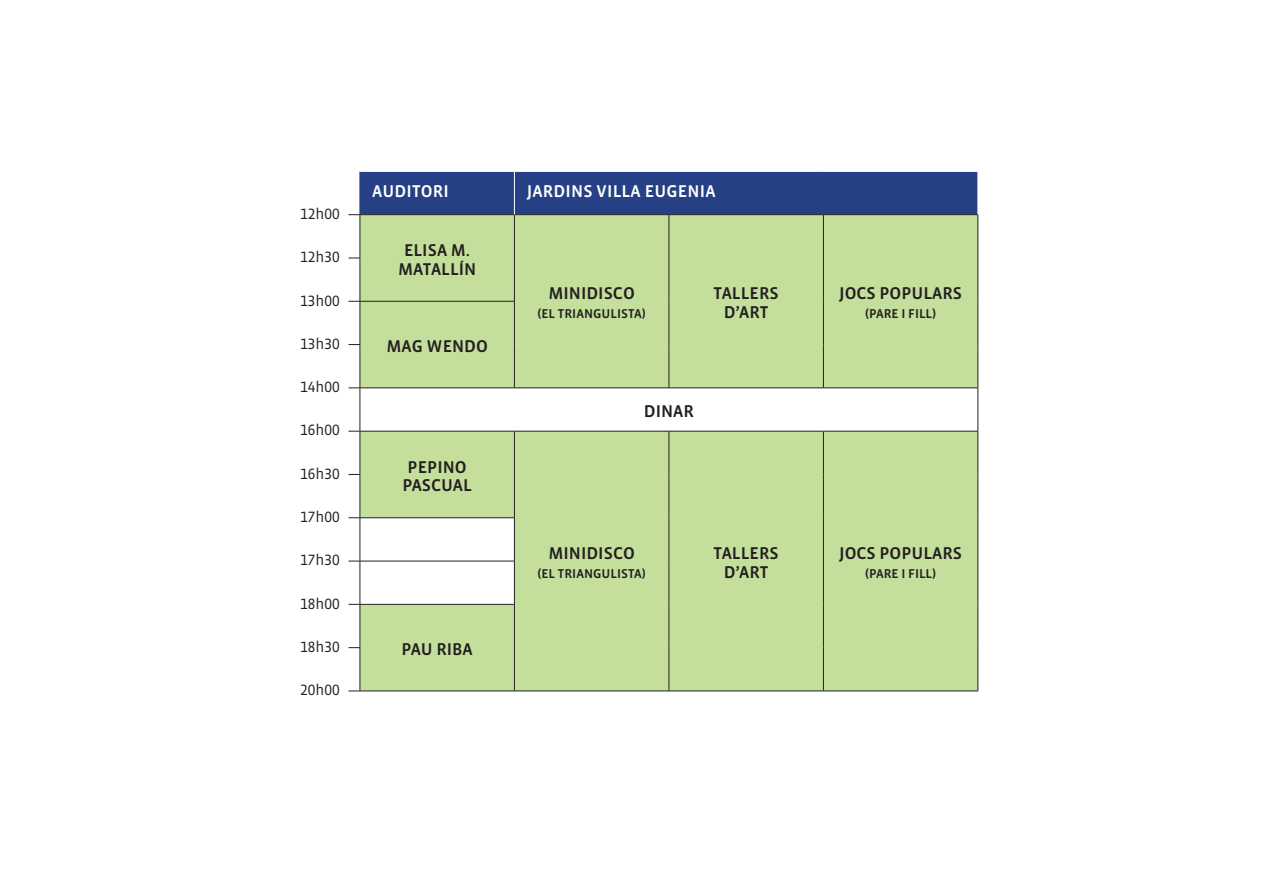
<style>
.page{position:relative;width:1263px;height:893px;background:#fff}
.page>*{position:absolute;margin:0;border:0;box-sizing:border-box;transform-origin:0 0}
.t1{font:500 17.4px/18.6px "Vista Sans OTCE";color:#231f20;text-align:center}
.t2{font:500 17.4px "Vista Sans OTCE";letter-spacing:.01em;color:#fff}
.t3{font:15.3px "Vista Sans OTCE";color:#231f20}
.t4{font:500 13.05px "Vista Sans OTCE";color:#231f20}
</style>
<div class="page">
<svg style="left:360px;top:215px;width:618px;height:476px;background:#cae1a7"></svg>
<div style="left:348px;top:171px;width:630px;height:44px;background:#264085"></div>
<hr style="left:360px;top:214px;width:154px;height:1px;background:#231f20">
<hr style="left:514px;top:214px;width:155px;height:1px;background:#231f20">
<hr style="left:669px;top:214px;width:154px;height:1px;background:#231f20">
<hr style="left:823px;top:214px;width:155px;height:1px;background:#231f20">
<hr style="left:823px;top:215px;width:1px;height:43px;background:#231f20">
<hr style="left:978px;top:215px;width:1px;height:43px;background:#231f20">
<svg style="left:348px;top:258px;width:12px;height:1px"></svg>
<hr style="left:823px;top:258px;width:1px;height:43px;background:#231f20">
<hr style="left:978px;top:258px;width:1px;height:43px;background:#231f20">
<svg style="left:348px;top:301px;width:12px;height:1px"></svg>
<hr style="left:360px;top:301px;width:155px;height:1px;background:#231f20">
<hr style="left:823px;top:301px;width:1px;height:44px;background:#231f20">
<hr style="left:978px;top:301px;width:1px;height:44px;background:#231f20">
<svg style="left:348px;top:344px;width:12px;height:1px"></svg>
<hr style="left:823px;top:345px;width:1px;height:43px;background:#231f20">
<hr style="left:978px;top:345px;width:1px;height:43px;background:#231f20">
<svg style="left:348px;top:388px;width:12px;height:1px"></svg>
<hr style="left:360px;top:388px;width:154px;height:1px;background:#231f20">
<hr style="left:514px;top:388px;width:155px;height:1px;background:#231f20">
<hr style="left:669px;top:388px;width:154px;height:1px;background:#231f20">
<hr style="left:823px;top:388px;width:155px;height:1px;background:#231f20">
<hr style="left:978px;top:388px;width:1px;height:43px;background:#231f20">
<svg style="left:348px;top:431px;width:12px;height:1px"></svg>
<hr style="left:360px;top:431px;width:154px;height:1px;background:#231f20">
<hr style="left:514px;top:431px;width:155px;height:1px;background:#231f20">
<hr style="left:669px;top:431px;width:154px;height:1px;background:#231f20">
<hr style="left:823px;top:431px;width:155px;height:1px;background:#231f20">
<hr style="left:823px;top:431px;width:1px;height:43px;background:#231f20">
<hr style="left:978px;top:431px;width:1px;height:43px;background:#231f20">
<svg style="left:348px;top:474px;width:12px;height:1px"></svg>
<hr style="left:823px;top:474px;width:1px;height:44px;background:#231f20">
<hr style="left:978px;top:474px;width:1px;height:44px;background:#231f20">
<svg style="left:348px;top:517px;width:12px;height:1px"></svg>
<hr style="left:360px;top:517px;width:155px;height:1px;background:#231f20">
<hr style="left:823px;top:518px;width:1px;height:43px;background:#231f20">
<hr style="left:978px;top:518px;width:1px;height:43px;background:#231f20">
<svg style="left:348px;top:561px;width:12px;height:1px"></svg>
<hr style="left:360px;top:561px;width:155px;height:1px;background:#231f20">
<hr style="left:823px;top:561px;width:1px;height:43px;background:#231f20">
<hr style="left:978px;top:561px;width:1px;height:43px;background:#231f20">
<svg style="left:348px;top:604px;width:12px;height:1px"></svg>
<hr style="left:360px;top:604px;width:155px;height:1px;background:#231f20">
<hr style="left:823px;top:604px;width:1px;height:44px;background:#231f20">
<hr style="left:978px;top:604px;width:1px;height:44px;background:#231f20">
<svg style="left:348px;top:647px;width:12px;height:1px"></svg>
<hr style="left:823px;top:648px;width:1px;height:43px;background:#231f20">
<hr style="left:978px;top:648px;width:1px;height:43px;background:#231f20">
<svg style="left:348px;top:691px;width:12px;height:1px"></svg>
<hr style="left:360px;top:691px;width:154px;height:1px;background:#231f20">
<hr style="left:514px;top:691px;width:155px;height:1px;background:#231f20">
<hr style="left:669px;top:691px;width:154px;height:1px;background:#231f20">
<hr style="left:823px;top:691px;width:155px;height:1px;background:#231f20">
<hr style="left:360px;top:215px;width:1px;height:43px;background:#231f20">
<hr style="left:514px;top:215px;width:1px;height:43px;background:#231f20">
<hr style="left:669px;top:215px;width:1px;height:43px;background:#231f20">
<hr style="left:360px;top:258px;width:1px;height:43px;background:#231f20">
<hr style="left:514px;top:258px;width:1px;height:43px;background:#231f20">
<hr style="left:669px;top:258px;width:1px;height:43px;background:#231f20">
<hr style="left:360px;top:302px;width:1px;height:42px;background:#231f20">
<hr style="left:514px;top:302px;width:1px;height:43px;background:#231f20">
<hr style="left:669px;top:301px;width:1px;height:44px;background:#231f20">
<hr style="left:360px;top:345px;width:1px;height:43px;background:#231f20">
<hr style="left:514px;top:345px;width:1px;height:43px;background:#231f20">
<hr style="left:669px;top:345px;width:1px;height:43px;background:#231f20">
<hr style="left:360px;top:388px;width:1px;height:43px;background:#231f20">
<hr style="left:360px;top:431px;width:1px;height:43px;background:#231f20">
<hr style="left:514px;top:431px;width:1px;height:43px;background:#231f20">
<hr style="left:669px;top:431px;width:1px;height:43px;background:#231f20">
<hr style="left:360px;top:475px;width:1px;height:42px;background:#231f20">
<hr style="left:514px;top:474px;width:1px;height:43px;background:#231f20">
<hr style="left:669px;top:474px;width:1px;height:44px;background:#231f20">
<hr style="left:360px;top:518px;width:1px;height:43px;background:#231f20">
<hr style="left:514px;top:518px;width:1px;height:43px;background:#231f20">
<hr style="left:669px;top:518px;width:1px;height:43px;background:#231f20">
<hr style="left:360px;top:561px;width:1px;height:43px;background:#231f20">
<hr style="left:514px;top:561px;width:1px;height:43px;background:#231f20">
<hr style="left:669px;top:561px;width:1px;height:43px;background:#231f20">
<hr style="left:360px;top:605px;width:1px;height:42px;background:#231f20">
<hr style="left:514px;top:605px;width:1px;height:43px;background:#231f20">
<hr style="left:669px;top:604px;width:1px;height:44px;background:#231f20">
<hr style="left:360px;top:648px;width:1px;height:43px;background:#231f20">
<hr style="left:514px;top:648px;width:1px;height:43px;background:#231f20">
<hr style="left:669px;top:648px;width:1px;height:43px;background:#231f20">
<hr style="left:360px;top:171px;width:154px;height:1px;background:#fff">
<hr style="left:514px;top:171px;width:155px;height:1px;background:#fff">
<hr style="left:669px;top:171px;width:154px;height:1px;background:#fff">
<hr style="left:823px;top:171px;width:155px;height:1px;background:#fff">
<hr style="left:514px;top:172px;width:1px;height:42px;background:#fff">
<hr style="left:360px;top:172px;width:1px;height:42px;background:#264085">
<p class="t3" style="left:300px;top:206px;width:41px">12h00</p>
<p class="t2" style="left:372px;top:183px;width:78px">AUDITORI</p>
<p class="t2" style="left:527px;top:183px;width:190px">JARDINS VILLA EUGENIA</p>
<p class="t1" style="left:398px;top:241px;width:80px">ELISA M.<br>MATALLÍN</p>
<p class="t3" style="left:300px;top:249px;width:41px">12h30</p>
<p class="t3" style="left:300px;top:293px;width:41px">13h00</p>
<p class="t3" style="left:300px;top:336px;width:41px">13h30</p>
<p class="t1" style="left:386px;top:337px;width:103px">MAG WENDO</p>
<p class="t3" style="left:300px;top:379px;width:41px">14h00</p>
<p class="t3" style="left:300px;top:422px;width:41px">16h00</p>
<p class="t1" style="left:402px;top:458px;width:71px">PEPINO<br>PASCUAL</p>
<p class="t3" style="left:300px;top:466px;width:41px">16h30</p>
<p class="t3" style="left:300px;top:509px;width:41px">17h00</p>
<p class="t3" style="left:300px;top:552px;width:41px">17h30</p>
<p class="t3" style="left:300px;top:596px;width:41px">18h00</p>
<p class="t3" style="left:300px;top:639px;width:41px">18h30</p>
<p class="t1" style="left:402px;top:640px;width:73px">PAU RIBA</p>
<p class="t3" style="left:300px;top:682px;width:41px">20h00</p>
<p class="t1" style="left:548px;top:285px;width:88px">MINIDISCO</p>
<p class="t4" style="left:537px;top:307px;width:110px">(EL TRIANGULISTA)</p>
<p class="t1" style="left:713px;top:285px;width:67px">TALLERS<br>D’ART</p>
<p class="t1" style="left:839px;top:285px;width:125px">JOCS POPULARS</p>
<p class="t4" style="left:865px;top:307px;width:73px">(PARE I FILL)</p>
<p class="t1" style="left:644px;top:402px;width:52px">DINAR</p>
<p class="t1" style="left:548px;top:544px;width:88px">MINIDISCO</p>
<p class="t4" style="left:537px;top:567px;width:110px">(EL TRIANGULISTA)</p>
<p class="t1" style="left:713px;top:544px;width:67px">TALLERS<br>D’ART</p>
<p class="t1" style="left:839px;top:544px;width:125px">JOCS POPULARS</p>
<p class="t4" style="left:865px;top:567px;width:73px">(PARE I FILL)</p>
</div>
